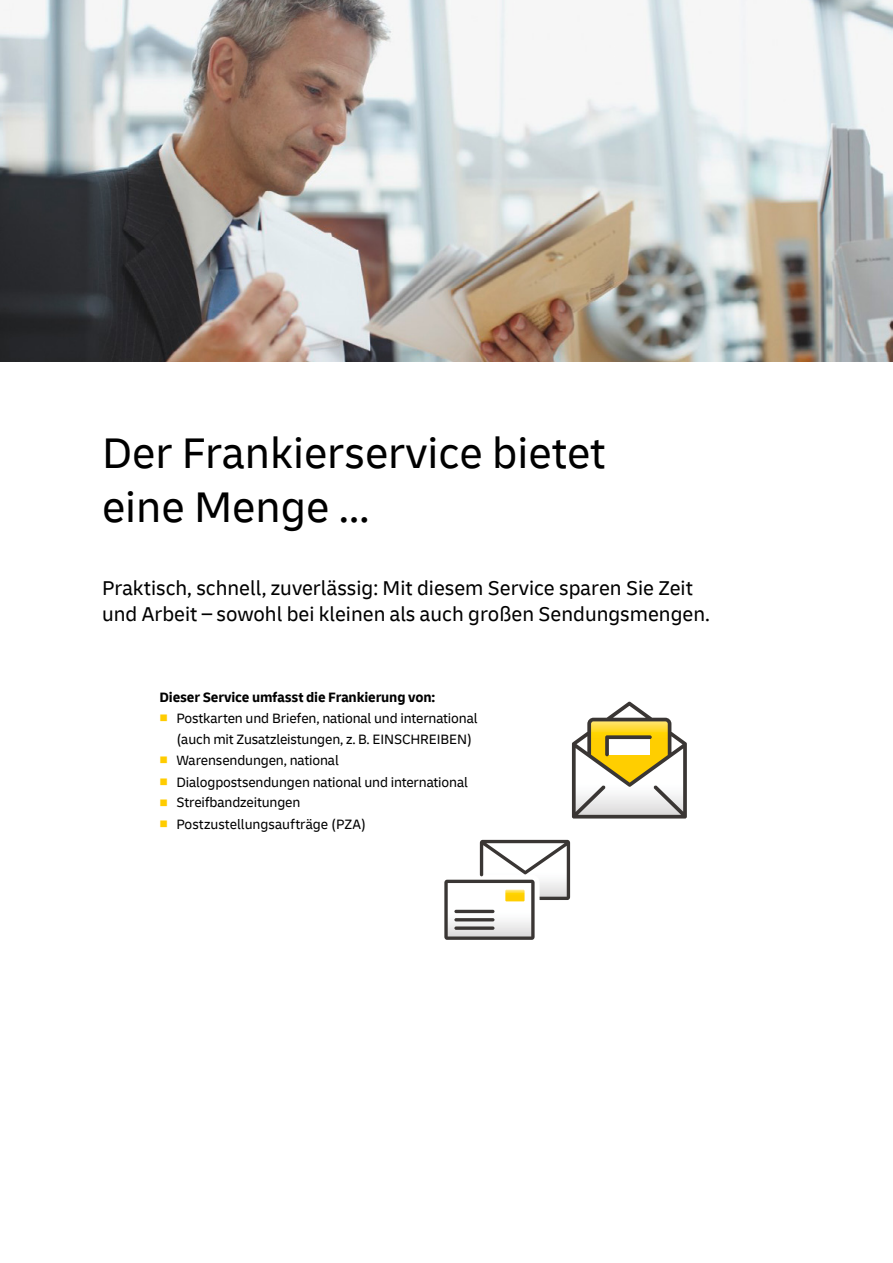
<style>
.page{position:relative;width:893px;height:1263px;background:#fff}
.page>*{position:absolute;margin:0;border:0;box-sizing:border-box;transform-origin:0 0}
.t1{font:45px/54px "Delivery";color:#000}
.t2{font:21px/25.2px "Delivery";color:#000}
.t3{font:14.25px/21.3px "Delivery";letter-spacing:-.01em;color:#000}
.t4{font:700 14.25px "Delivery";letter-spacing:-.01em;color:#000}
.s1{color:#fc0}
</style>
<div class="page">
<img style="left:0;top:0;width:893px;height:361px">
<svg style="left:444px;top:840px;width:126px;height:100px"></svg>
<svg style="left:572px;top:701px;width:115px;height:117px"></svg>
<p class="t1" style="left:102px;top:426px;width:505px">Der Frankierservice bietet eine Menge …</p>
<p class="t2" style="left:102px;top:576px;width:609px">Praktisch, schnell, zuverlässig: Mit diesem Service sparen Sie Zeit und Arbeit – sowohl bei kleinen als auch großen Sendungsmengen.</p>
<p class="t4" style="left:159px;top:688px;width:277px">Dieser Service umfasst die Frankierung von:</p>
<p class="t3" style="left:176px;top:707px;width:303px;text-indent:-17px"><span class="s1">■</span> Postkarten und Briefen, national und international (auch mit Zusatzleistungen, z. B. EINSCHREIBEN)</p>
<p class="t3" style="left:159px;top:750px;width:181px"><span class="s1">■</span> Warensendungen, national</p>
<p class="t3" style="left:159px;top:771px;width:310px"><span class="s1">■</span> Dialogpostsendungen national und international</p>
<p class="t3" style="left:159px;top:791px;width:143px"><span class="s1">■</span> Streifbandzeitungen</p>
<p class="t3" style="left:159px;top:814px;width:208px"><span class="s1">■</span> Postzustellungsaufträge (PZA)</p>
</div>
